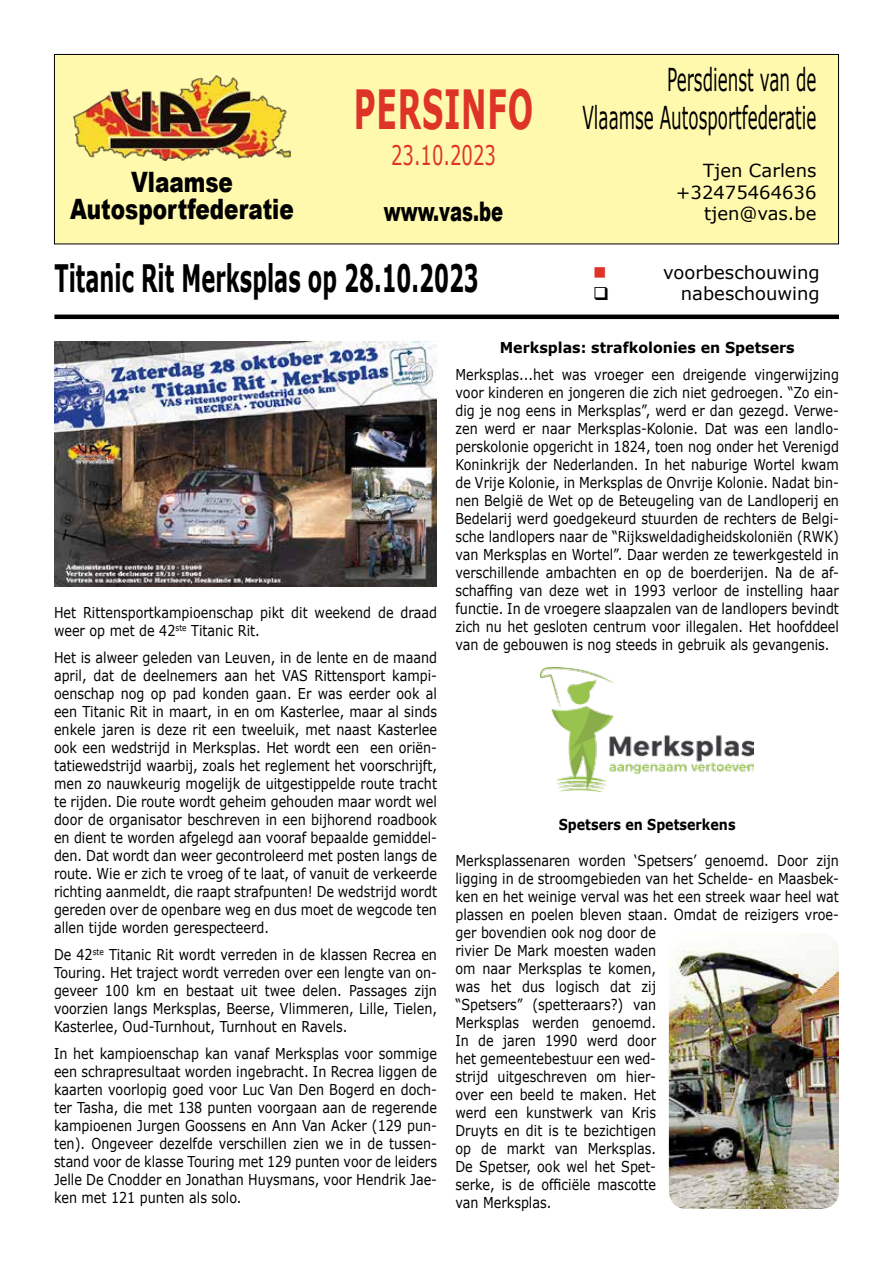
<style>
.page{position:relative;width:893px;height:1263px;background:#fff}
.page>*{position:absolute;margin:0;border:0;box-sizing:border-box;transform-origin:0 0}
.t1{font:700 54px "Verdana";letter-spacing:.025em;color:#de3327;scale:.56 1}
.t2{font:700 37.8px "Verdana";color:#000;scale:.56 1}
.t3{font:31.5px/37.8px "Verdana";color:#000;text-align:right;scale:.53 1}
.t4{font:900 28.05px/27px "Arial";color:#000;text-align:center;scale:.77 1}
.t5{font:900 27px "Arial";color:#000;scale:.67 1}
.t6{font:27px "Verdana";color:#de3327;scale:.67 1}
.t7{font:18px/21.6px "Verdana";color:#000;text-align:right}
.t8{font:18px "Wingdings";color:#de3327}
.t9{font:15px/18px "Verdana";color:#000;text-align:justify;scale:.85 1}
.t10{font:700 15px "Verdana";color:#000;scale:.95 1}
.t11{font:700 15px "Verdana";color:#000;scale:.85 1}
</style>
<div class="page">
<div style="left:54px;top:54px;width:784px;height:190px;background:#fff9ae"></div>
<div style="left:54px;top:54px;width:785px;height:190px;border:1px solid #000"></div>
<hr style="left:54px;top:315px;width:785px;height:4px;background:#000">
<img style="left:73px;top:75px;width:218px;height:85px">
<img style="left:54px;top:342px;width:382px;height:244px">
<img style="left:669px;top:941px;width:170px;height:268px">
<img style="left:541px;top:667px;width:213px;height:124px">
<h3 class="t4" style="left:70px;top:168px;width:292px">Vlaamse<br>Autosportfederatie</h3>
<h1 class="t1" style="left:354px;top:75px;width:322px">PERSINFO</h1>
<h3 class="t6" style="left:391px;top:136px;width:158px">23.10.2023</h3>
<h3 class="t5" style="left:384px;top:192px;width:180px">www.vas.be</h3>
<h3 class="t3" style="left:582px;top:61px;width:443px">Persdienst van de<br>Vlaamse Autosportfederatie</h3>
<p class="t7" style="left:676px;top:160px;width:142px">Tjen Carlens +32475464636 tjen@vas.be</p>
<h2 class="t2" style="left:54px;top:255px;width:759px">Titanic Rit Merksplas op 28.10.2023</h2>
<p class="t8" style="left:593px;top:262px;width:15px">■</p>
<p class="t7" style="left:663px;top:261px;width:158px">voorbeschouwing</p>
<p class="t7" style="left:681px;top:283px;width:140px">nabeschouwing</p>
<p class="t9" style="left:54px;top:603px;width:452px">Het Rittensportkampioenschap pikt dit weekend de draad weer op met de 42<sup>ste</sup> Titanic Rit.</p>
<p class="t9" style="left:54px;top:648px;width:452px">Het is alweer geleden van Leuven, in de lente en de maand april, dat de deelnemers aan het VAS Rittensport kampi&shy;oenschap nog op pad konden gaan. Er was eerder ook al een Titanic Rit in maart, in en om Kasterlee, maar al sinds enkele jaren is deze rit een tweeluik, met naast Kasterlee ook een wedstrijd in Merksplas. Het wordt een een oriën&shy;tatiewedstrijd waarbij, zoals het reglement het voorschrijft, men zo nauwkeurig mogelijk de uitgestippelde route tracht te rijden. Die route wordt geheim gehouden maar wordt wel door de organisator beschreven in een bijhorend roadbook en dient te worden afgelegd aan vooraf bepaalde gemiddel&shy;den. Dat wordt dan weer gecontroleerd met posten langs de route. Wie er zich te vroeg of te laat, of vanuit de verkeerde richting aanmeldt, die raapt strafpunten! De wedstrijd wordt gereden over de openbare weg en dus moet de wegcode ten allen tijde worden gerespecteerd.</p>
<p class="t9" style="left:54px;top:945px;width:452px">De 42<sup>ste</sup> Titanic Rit wordt verreden in de klassen Recrea en Touring. Het traject wordt verreden over een lengte van on&shy;geveer 100 km en bestaat uit twee delen. Passages zijn voorzien langs Merksplas, Beerse, Vlimmeren, Lille, Tielen, Kasterlee, Oud-Turnhout, Turnhout en Ravels.</p>
<p class="t9" style="left:54px;top:1044px;width:452px">In het kampioenschap kan vanaf Merksplas voor sommige een schrapresultaat worden ingebracht. In Recrea liggen de kaarten voorlopig goed voor Luc Van Den Bogerd en doch&shy;ter Tasha, die met 138 punten voorgaan aan de regerende kampioenen Jurgen Goossens en Ann Van Acker (129 pun&shy;ten). Ongeveer dezelfde verschillen zien we in de tussen&shy;stand voor de klasse Touring met 129 punten voor de leiders Jelle De Cnodder en Jonathan Huysmans, voor Hendrik Jae&shy;ken met 121 punten als solo.</p>
<p class="t10" style="left:500px;top:338px;width:312px">Merksplas: strafkolonies en Spetsers</p>
<p class="t9" style="left:455px;top:365px;width:453px">Merksplas...het was vroeger een dreigende vingerwijzing voor kinderen en jongeren die zich niet gedroegen. “Zo ein&shy;dig je nog eens in Merksplas”, werd er dan gezegd. Verwe&shy;zen werd er naar Merksplas-Kolonie. Dat was een landlo&shy;perskolonie opgericht in 1824, toen nog onder het Verenigd Koninkrijk der Nederlanden. In het naburige Wortel kwam de Vrije Kolonie, in Merksplas de Onvrije Kolonie. Nadat bin&shy;nen België de Wet op de Beteugeling van de Landloperij en Bedelarij werd goedgekeurd stuurden de rechters de Belgi&shy;sche landlopers naar de “Rijksweldadigheidskoloniën (RWK) van Merksplas en Wortel”. Daar werden ze tewerkgesteld in verschillende ambachten en op de boerderijen. Na de af&shy;schaffing van deze wet in 1993 verloor de instelling haar functie. In de vroegere slaapzalen van de landlopers bevindt zich nu het gesloten centrum voor illegalen. Het hoofddeel van de gebouwen is nog steeds in gebruik als gevangenis.</p>
<p class="t11" style="left:559px;top:815px;width:209px">Spetsers en Spetserkens</p>
<p class="t9" style="left:455px;top:851px;width:453px;text-align:left">Merksplassenaren worden ‘Spetsers’ genoemd. Door zijn ligging in de stroomgebieden van het Schelde- en Maasbek&shy;ken en het weinige verval was het een streek waar heel wat plassen en poelen bleven staan. Omdat de reizigers vroe&shy;ger bovendien ook nog door de<br>rivier De Mark moesten waden<br>om naar Merksplas te komen,<br>was het dus logisch dat zij<br>“Spetsers” (spetteraars?) van<br>Merksplas werden genoemd.<br>In de jaren 1990 werd door<br>het gemeentebestuur een wed-<br>strijd uitgeschreven om hier-<br>over een beeld te maken. Het<br>werd een kunstwerk van Kris<br>Druyts en dit is te bezichtigen<br>op de markt van Merksplas.<br>De Spetser, ook wel het Spet-<br>serke, is de officiële mascotte<br>van Merksplas.</p>
</div>
